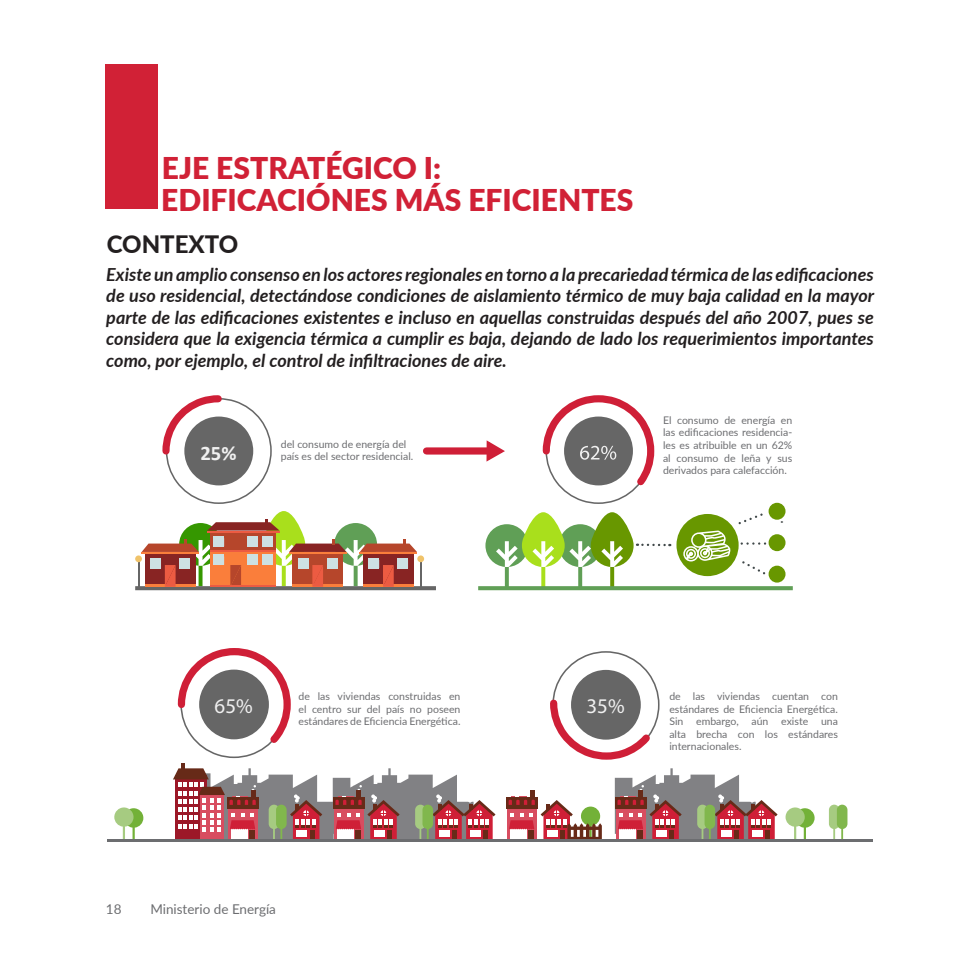
<style>
.page{position:relative;width:978px;height:978px;background:#fff}
.page>*{position:absolute;margin:0;border:0;box-sizing:border-box;transform-origin:0 0}
.t1{font:900 30px "Lato";color:#d12136}
.t2{font:800 24px "Lato";color:#231f20}
.t3{font:700 21px "Calibri";color:#f0f0f0}
.t4{font:700 20.7px "Calibri";color:#f0f0f0}
.t5{font:italic 700 18px/21.6px "Lato";color:#231f20;text-align:justify}
.t6{font:16.05px "Lato";color:#4f5454}
.t7{font:13.5px "Lato";color:#6c6d70}
.t8{font:10.5px/12.6px "Lato";color:#6c6d70;text-align:justify}
</style>
<div class="page">
<div style="left:105px;top:65px;width:53px;height:144px;background:#d12136"></div>
<svg style="left:162px;top:395px;width:110px;height:109px"></svg>
<svg style="left:542px;top:395px;width:113px;height:109px"></svg>
<div style="left:426px;top:447px;width:62px;height:8px;background:#cf1f37"></div>
<svg style="left:484px;top:440px;width:21px;height:22px"></svg>
<hr style="left:135px;top:586px;width:301px;height:4px;background:#666">
<hr style="left:141px;top:552px;width:58px;height:2px;background:#fa7e3b">
<hr style="left:138px;top:557px;width:1px;height:30px;background:#666">
<div style="left:135px;top:555px;width:7px;height:7px;background:#f0c36a;border-radius:50%"></div>
<hr style="left:420px;top:557px;width:1px;height:30px;background:#666">
<div style="left:417px;top:555px;width:7px;height:7px;background:#f0c36a;border-radius:50%"></div>
<svg style="left:142px;top:511px;width:275px;height:76px"></svg>
<hr style="left:478px;top:586px;width:315px;height:4px;background:#609f56">
<svg style="left:485px;top:512px;width:185px;height:75px"></svg>
<svg style="left:676px;top:514px;width:63px;height:62px"></svg>
<div style="left:769px;top:503px;width:16px;height:17px;background:#689700;border-radius:50%"></div>
<div style="left:769px;top:534px;width:16px;height:17px;background:#689700;border-radius:50%"></div>
<div style="left:769px;top:566px;width:16px;height:17px;background:#689700;border-radius:50%"></div>
<svg style="left:683px;top:510px;width:86px;height:66px"></svg>
<svg style="left:507px;top:808px;width:29px;height:32px"></svg>
<div style="left:506px;top:797px;width:32px;height:11px;background:#672a18"></div>
<svg style="left:509px;top:790px;width:26px;height:15px"></svg>
<div style="left:510px;top:828px;width:17px;height:12px;background:#fff"></div>
<div style="left:529px;top:830px;width:5px;height:10px;background:#672a18"></div>
<svg style="left:509px;top:813px;width:25px;height:16px"></svg>
<svg style="left:829px;top:805px;width:18px;height:35px"></svg>
<div style="left:124px;top:808px;width:19px;height:20px;background:#73b138;border-radius:9px"></div>
<hr style="left:181px;top:764px;width:4px;height:10px;background:#672a18">
<svg style="left:173px;top:768px;width:322px;height:72px"></svg>
<div style="left:114px;top:807px;width:20px;height:20px;background:#a6cb81;border-radius:9px"></div>
<div style="left:795px;top:808px;width:20px;height:20px;background:#73b138;border-radius:9px"></div>
<div style="left:786px;top:807px;width:19px;height:20px;background:#a6cb81;border-radius:9px"></div>
<hr style="left:107px;top:840px;width:765px;height:2px;background:#6c6d70">
<svg style="left:177px;top:648px;width:114px;height:111px"></svg>
<svg style="left:541px;top:651px;width:237px;height:189px"></svg>
<h1 class="t1" style="left:162px;top:146px;width:281px">EJE ESTRATÉGICO I:</h1>
<h1 class="t1" style="left:161px;top:177px;width:474px">EDIFICACIÓNES MÁS EFICIENTES</h1>
<h2 class="t2" style="left:107px;top:226px;width:133px">CONTEXTO</h2>
<p class="t5" style="left:106px;top:263px;width:769px">Existe un amplio consenso en los actores regionales en torno a la precariedad térmica de las edificaciones de uso residencial, detectándose condiciones de aislamiento térmico de muy baja calidad en la mayor parte de las edificaciones existentes e incluso en aquellas construidas después del año 2007, pues se considera que la exigencia térmica a cumplir es baja, dejando de lado los requerimientos importantes como, por ejemplo, el control de infiltraciones de aire.</p>
<p class="t4" style="left:200px;top:438px;width:38px">25%</p>
<p class="t8" style="left:281px;top:437px;width:134px">del consumo de energía del país es del sector residencial.</p>
<p class="t8" style="left:663px;top:413px;width:131px">El consumo de energía en las edificaciones residencia&shy;les es atribuible en un 62% al consumo de leña y sus derivados para calefacción.</p>
<p class="t6" style="left:780px;top:505px;width:5px">.</p>
<p class="t8" style="left:298px;top:689px;width:164px">de las viviendas construidas en el centro sur del país no poseen estándares de Eficiencia Energética.</p>
<p class="t8" style="left:669px;top:689px;width:170px">de las viviendas cuentan con estándares de Eficiencia Energética.<br>Sin embargo, aún existe una alta brecha con los estándares internacionales.</p>
<p class="t3" style="left:215px;top:693px;width:40px">65%</p>
<p class="t3" style="left:586px;top:693px;width:40px">35%</p>
<p class="t7" style="left:106px;top:899px;width:17px">18</p>
<p class="t7" style="left:150px;top:899px;width:127px">Ministerio de Energía</p>
</div>
